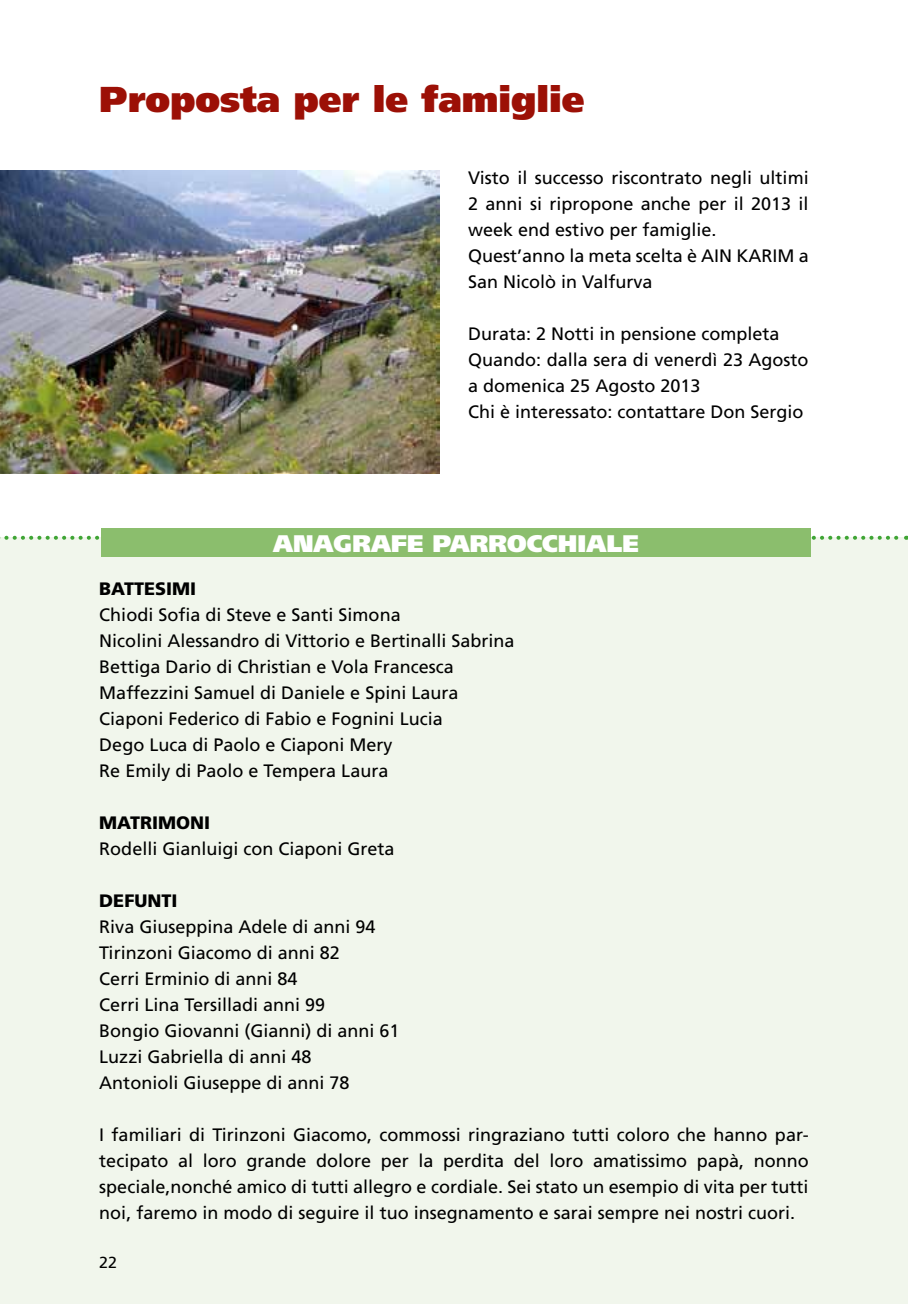
<style>
.page{position:relative;width:908px;height:1304px;background:#fff}
.page>*{position:absolute;margin:0;border:0;box-sizing:border-box;transform-origin:0 0}
.t1{font:900 36px "Frutiger";color:#9c1006}
.t2{font:900 24px "Frutiger";color:#fff}
.t3{font:18px/26px "Frutiger";color:#000}
.t4{font:900 18px "Frutiger";color:#000}
.t5{font:16px "Frutiger";color:#000}
</style>
<div class="page">
<img style="left:0;top:170px;width:439px;height:303px">
<div style="left:0;top:537px;width:907px;height:767px;background:#f1f6ec"></div>
<svg style="left:0;top:536px;width:906px;height:4px"></svg>
<div style="left:101px;top:529px;width:709px;height:28px;background:#8bbe6d"></div>
<h1 class="t1" style="left:99px;top:78px;width:486px">PROPOSTA PER LE FAMIGLIE</h1>
<p class="t3" style="left:468px;top:165px;width:342px">Visto il successo riscontrato negli ultimi 2 anni si ripropone anche per il 2013 il week end estivo per famiglie.<br>Quest’anno la meta scelta è AIN</p>
<p class="t3" style="left:736px;top:243px;width:25px">KARIM</p>
<p class="t3" style="left:798px;top:243px;width:12px">a</p>
<p class="t3" style="left:468px;top:269px;width:186px">San N icolò in Valfurva</p>
<p class="t3" style="left:468px;top:321px;width:342px">Durata: 2 Notti in pensione completa Quando: dalla sera di venerdì 23 Agosto a domenica 25 Agosto 2013<br>Chi è interessato: contattare Don Sergio</p>
<h2 class="t2" style="left:273px;top:529px;width:367px">ANAGRAFE PARROCCHIALE</h2>
<p class="t4" style="left:99px;top:578px;width:96px">BATTESI MI</p>
<p class="t3" style="left:99px;top:601px;width:416px">Chiodi Sofia di Steve e Santi Simona<br>N icolini Alessandro di Vittorio e Bertinalli Sabrina Bettiga Dario di Christian e Vola Francesca Maffezzini Samuel di Daniele e Spini Laura Ciaponi Federico di Fabio e Fognini Lucia<br>Dego Luca di Paolo e Ciaponi Mery<br>Re Emily di Paolo e Tempera Laura</p>
<p class="t4" style="left:99px;top:812px;width:110px">MATRI MONI</p>
<p class="t3" style="left:99px;top:835px;width:297px">Rodelli Gianluigi con Ciaponi Greta</p>
<p class="t4" style="left:99px;top:890px;width:26px">DEFU</p>
<p class="t4" style="left:147px;top:890px;width:29px">NTI</p>
<p class="t3" style="left:99px;top:913px;width:302px">Riva Giuseppina Adele di anni 94<br>Tirinzoni Giacomo di anni 82<br>Cerri Erminio di anni 84<br>Cerri Lina Tersilladi anni 99<br>Bongio Giovanni (Gianni) di anni 61<br>Luzzi Gabriella di anni 48<br>Antonioli Giuseppe di anni 78</p>
<p class="t3" style="left:99px;top:1121px;width:710px;text-align:justify">I familiari di Tirinzoni Giacomo, commossi ringraziano tutti coloro che hanno par&shy;tecipato al loro grande dolore per la perdita del loro amatissimo papà, nonno speciale,nonché amico di tutti allegro e cordiale. Sei stato un esempio di vita per tutti noi, faremo in modo di seguire il tuo insegnamento e sarai sempre nei nostri cuori.</p>
<p class="t5" style="left:99px;top:1253px;width:19px">22</p>
</div>
